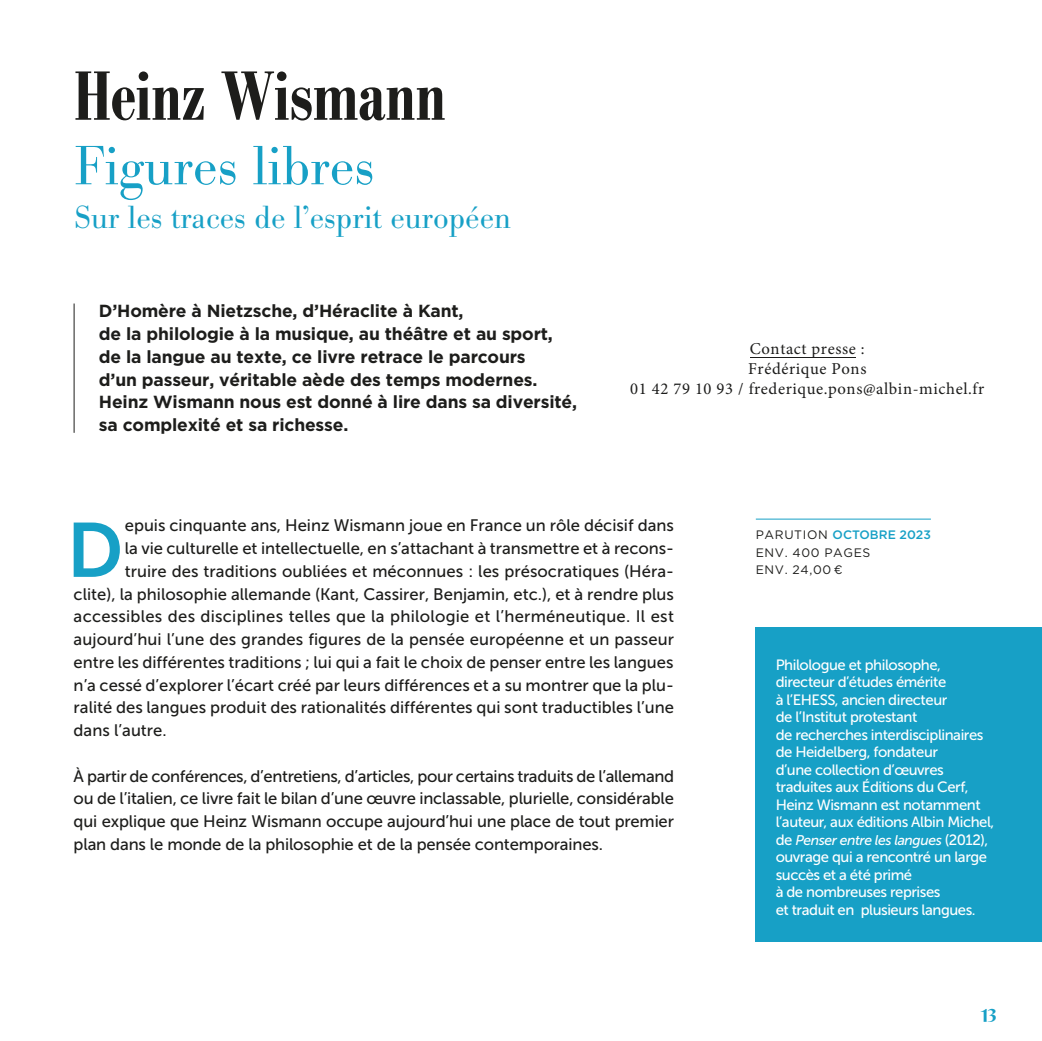
<style>
.page{position:relative;width:1042px;height:1041px;background:#fff}
.page>*{position:absolute;margin:0;border:0;box-sizing:border-box;transform-origin:0 0}
.t1{font:76.48px "Museo Sans 700";color:#17a0c6}
.t2{font:500 condensed 68.25px "Bodoni BE";color:#1d1d1b}
.t3{font:300 54.25px "Bodoni BE";color:#17a0c6}
.t4{font:300 31.5px "Bodoni BE";color:#17a0c6}
.t5{font:21px "Xillian Family";color:#17a0c6}
.t6{font:700 17.5px/22.8px "Gotham";letter-spacing:-.01em;color:#1d1d1b}
.t7{font:16.62px/22.8px "Museo Sans 500";color:#1d1d1b;text-align:justify}
.t8{font:16.62px/19.9px "Minion Pro";letter-spacing:.035em;color:#1c1c1b;text-align:center}
.t9{font:14.88px/17.5px "Museo Sans 500";letter-spacing:-.03em;color:#fff}
.t10{font:italic 14px "Museo Sans 500";letter-spacing:-.03em;color:#fff}
.t11{font:12.25px/17.5px "Gotham";letter-spacing:.05em;color:#1d1d1b}
.s1{font-weight:500;color:#17a0c6}
.s2{font-style:normal;font-size:14.88px}
</style>
<div class="page">
<div style="left:756px;top:627px;width:286px;height:314px;background:#17a0c6"></div>
<hr style="left:756px;top:518px;width:175px;height:1px;background:#17a0c6">
<hr style="left:74px;top:303px;width:1px;height:130px;background:#1d1d1b">
<hr style="left:750px;top:357px;width:105px;height:1px;background:#1c1c1b">
<h2 class="t2" style="left:74px;top:58px;width:373px">Heinz Wismann</h2>
<h3 class="t3" style="left:74px;top:135px;width:302px">Figures libres</h3>
<h3 class="t4" style="left:74px;top:199px;width:439px">Sur les traces de l’esprit européen</h3>
<p class="t6" style="left:99px;top:299px;width:480px">D’Homère à Nietzsche, d’Héraclite à Kant,<br>de la philologie à la musique, au théâtre et au sport, de la langue au texte, ce livre retrace le parcours<br>d’un passeur, véritable aède des temps modernes.<br>Heinz Wismann nous est donné à lire dans sa diversité, sa complexité et sa richesse.</p>
<p class="t8" style="left:630px;top:338px;width:355px">Contact presse :<br>Frédérique Pons<br>01 42 79 10 93 / frederique.pons@albin-michel.fr</p>
<h1 class="t1" style="left:67px;top:507px;width:58px">D</h1>
<p class="t7" style="left:125px;top:514px;width:551px">epuis cinquante ans, Heinz Wismann joue en France un rôle décisif dans</p>
<p class="t7" style="left:125px;top:537px;width:551px">la vie culturelle et intellectuelle, en s’attachant à transmettre et à recons-</p>
<p class="t7" style="left:125px;top:559px;width:551px">truire des traditions oubliées et méconnues : les présocratiques (Héra-</p>
<p class="t7" style="left:74px;top:582px;width:602px">clite), la philosophie allemande (Kant, Cassirer, Benjamin, etc.), et à rendre plus</p>
<p class="t7" style="left:74px;top:605px;width:602px">accessibles des disciplines telles que la philologie et l’herméneutique. Il est</p>
<p class="t7" style="left:74px;top:628px;width:602px">aujourd’hui l’une des grandes figures de la pensée européenne et un passeur</p>
<p class="t7" style="left:74px;top:650px;width:601px">entre les différentes traditions ; lui qui a fait le choix de penser entre les langues</p>
<p class="t7" style="left:74px;top:673px;width:602px">n’a cessé d’explorer l’écart créé par leurs différences et a su montrer que la plu-</p>
<p class="t7" style="left:74px;top:696px;width:602px">ralité des langues produit des rationalités différentes qui sont traductibles l’une</p>
<p class="t7" style="left:74px;top:719px;width:94px">dans l’autre.</p>
<p class="t7" style="left:74px;top:764px;width:602px">À partir de conférences, d’entretiens, d’articles, pour certains traduits de l’allemand ou de l’italien, ce livre fait le bilan d’une œuvre inclassable, plurielle, considérable qui explique que Heinz Wismann occupe aujourd’hui une place de tout premier plan dans le monde de la philosophie et de la pensée contemporaines.</p>
<p class="t11" style="left:756px;top:526px;width:177px">PARUTION <span class="s1">OCTOBRE 2023<br></span>ENV. 400 PAGES<br>ENV. 24,00 ¤</p>
<p class="t9" style="left:776px;top:656px;width:220px">Philologue et philosophe, directeur d’études émérite<br>à l’EHESS, ancien directeur<br>de l’Institut protestant<br>de recherches interdisciplinaires de Heidelberg, fondateur<br>d’une collection d’œuvres traduites aux Éditions du Cerf,<br>Heinz Wismann est notamment l’auteur, aux éditions Albin Michel,</p>
<p class="t10" style="left:776px;top:832px;width:214px"><span class="s2">de</span> Penser entre les langues <span class="s2">(2012),</span></p>
<p class="t9" style="left:776px;top:848px;width:213px">ouvrage qui a rencontré un large succès et a été primé<br>à de nombreuses reprises<br>et traduit en plusieurs langues.</p>
<p class="t5" style="left:981px;top:1003px;width:18px">13</p>
</div>
